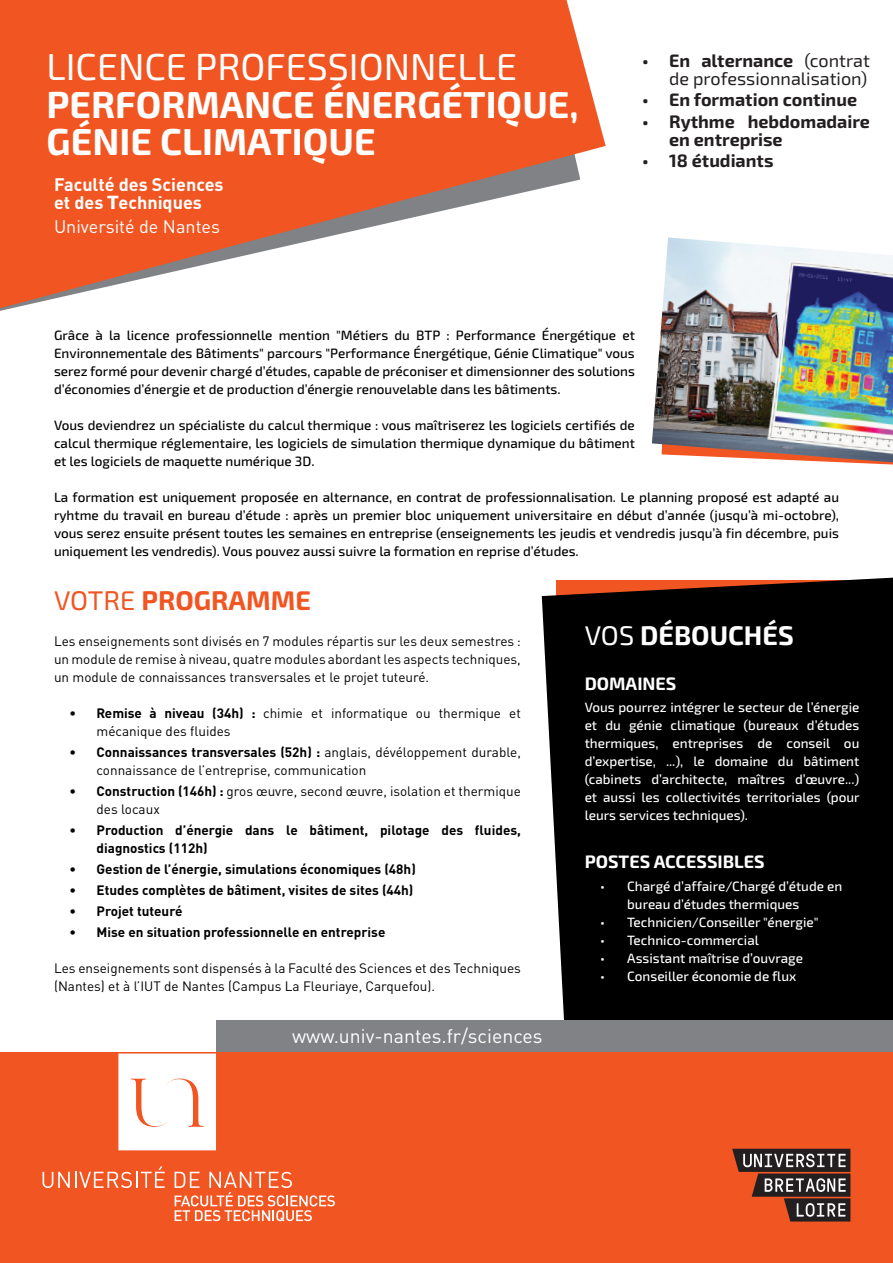
<style>
.page{position:relative;width:893px;height:1263px;background:#fff}
.page>*{position:absolute;margin:0;border:0;box-sizing:border-box;transform-origin:0 0}
.t1{font:700 37.5px/37.5px "Exo 2";color:#fff}
.t2{font:37.5px "Exo 2";color:#fff}
.t3{font:700 27px "Exo 2";color:#f15622}
.t4{font:700 27px "Exo 2";color:#fff}
.t5{font:19.5px "DIN Pro";color:#fff}
.t6{font:700 18px/18px "Exo 2";color:#231f20}
.t7{font:18px/18px "Exo 2";color:#231f20;text-align:right}
.t8{font:700 18px/18px "DIN Pro";color:#fff}
.t9{font:700 18px "Exo 2";color:#fff}
.t10{font:18px "DIN Pro";color:#fff}
.t11{font:500 13.5px/18px "Exo 2";color:#000;text-align:justify}
.t12{font:13.5px/18px "DIN Pro";color:#000}
.t13{font:500 13.5px/18px "Exo 2";color:#fff;text-align:justify}
.t14{font:700 13.5px/18px "DIN Pro";color:#000}
.s1{font-family:"Tahoma"}
.s2{font-weight:700}
.s3{font-weight:400}
</style>
<div class="page">
<div style="left:542px;top:578px;width:351px;height:442px;background:#000"></div>
<svg style="left:0;top:0;width:606px;height:308px;fill:#f15622"></svg>
<div style="left:216px;top:1020px;width:677px;height:47px;background:#808285"></div>
<div style="left:0;top:1052px;width:893px;height:211px;background:#f15622"></div>
<svg style="left:43px;top:1166px;width:122px;height:22px"></svg>
<svg style="left:118px;top:1053px;width:98px;height:97px;background:#fdf3ef"></svg>
<svg style="left:175px;top:1172px;width:160px;height:49px"></svg>
<svg style="left:836px;top:462px;width:57px;height:2px"></svg>
<img style="left:652px;top:237px;width:241px;height:225px">
<svg style="left:732px;top:1149px;width:118px;height:72px"></svg>
<h1 class="t2" style="left:47px;top:45px;width:472px">LICENCE PROFESSIONNELLE</h1>
<h1 class="t1" style="left:47px;top:87px;width:534px">PERFORMANCE ÉNERGÉTIQUE,<br>GÉNIE CLIMATIQUE</h1>
<h3 class="t8" style="left:54px;top:173px;width:171px">Faculté des Sciences et des <span class="s1">T</span>echniques</h3>
<h3 class="t10" style="left:54px;top:212px;width:168px">Université de Nantes</h3>
<h3 class="t7" style="left:642px;top:52px;width:229px"><span class="s2">• EN ALTERNANCE</span> (CONTRAT<br>DE PROFESSIONNALISATION)</h3>
<h3 class="t6" style="left:642px;top:91px;width:217px">• EN FORMATION CONTINUE</h3>
<h3 class="t6" style="left:669px;top:113px;width:202px;text-indent:-27px">• RYTHME HEBDOMADAIRE<br>EN ENTREPRISE</h3>
<h3 class="t6" style="left:642px;top:152px;width:133px">• 18 ÉTUDIANTS</h3>
<p class="t11" style="left:54px;top:326px;width:582px">Grâce à la licence professionnelle mention "Métiers du BTP : Performance énergétique et Environnementale des Bâtiments" parcours "Performance énergétique, Génie Climatique" vous serez formé pour devenir chargé d’études, capable de préconiser et dimensionner des solutions d’économies d’énergie et de production d’énergie renouvelable dans les bâtiments.</p>
<p class="t11" style="left:54px;top:416px;width:582px">Vous deviendrez un spécialiste du calcul thermique : vous maîtriserez les logiciels certifiés de calcul thermique réglementaire, les logiciels de simulation thermique dynamique du bâtiment et les logiciels de maquette numérique 3D.</p>
<p class="t11" style="left:54px;top:488px;width:786px">La formation est uniquement proposée en alternance, en contrat de professionnalisation. Le planning proposé est adapté au ryhtme du travail en bureau d’étude : après un premier bloc uniquement universitaire en début d’année (jusqu’à mi-octobre), vous serez ensuite présent toutes les semaines en entreprise (enseignements les jeudis et vendredis jusqu’à fin décembre, puis uniquement les vendredis). Vous pouvez aussi suivre la formation en reprise d’études.</p>
<h2 class="t3" style="left:54px;top:584px;width:258px"><span class="s3">VOTRE</span> PROGRAMME</h2>
<p class="t12" style="left:54px;top:631px;width:468px;text-align:justify">Les enseignements sont divisés en 7 modules répartis sur les deux semestres : un module de remise à niveau, quatre modules abordant les aspects techniques, un module de connaissances transversales et le projet tuteuré.</p>
<p class="t12" style="left:97px;top:703px;width:426px;text-indent:-27px"><span class="s2">• Remise à niveau (34h) :</span> chimie et informatique ou thermique et mécanique des fluides</p>
<p class="t12" style="left:97px;top:742px;width:426px;text-indent:-27px"><span class="s2">• Connaissances transversales (52h) :</span> anglais, dévéloppement durable, connaissance de l’entreprise, communication</p>
<p class="t12" style="left:97px;top:781px;width:426px;text-indent:-27px"><span class="s2">• Construction (146h) :</span> gros œuvre, second œuvre, isolation et thermique des locaux</p>
<p class="t14" style="left:97px;top:819px;width:426px;text-indent:-27px">• Production d’énergie dans le bâtiment, pilotage des fluides, diagnostics (112h)</p>
<p class="t14" style="left:70px;top:858px;width:348px">• Gestion de l’énergie, simulations économiques (48h)</p>
<p class="t14" style="left:70px;top:879px;width:345px">• Etudes complètes de bâtiment, visites de sites (44h)</p>
<p class="t14" style="left:70px;top:900px;width:114px">• Projet tuteuré</p>
<p class="t14" style="left:70px;top:921px;width:317px">• Mise en situation professionnelle en entreprise</p>
<p class="t12" style="left:54px;top:958px;width:468px">Les enseignements sont dispensés à la Faculté des Sciences et des Techniques (Nantes) et à l’IUT de Nantes (Campus La Fleuriaye, Carquefou).</p>
<h3 class="t5" style="left:292px;top:1020px;width:252px">www.univ-nantes.fr/sciences</h3>
<h2 class="t4" style="left:585px;top:619px;width:211px"><span class="s3">VOS</span> DÉBOUCHÉS</h2>
<h3 class="t9" style="left:585px;top:673px;width:93px">DOMAINES</h3>
<p class="t13" style="left:585px;top:699px;width:276px">Vous pourrez intégrer le secteur de l’énergie et du génie climatique (bureaux d’études thermiques, entreprises de conseil ou d’expertise, ...), le domaine du bâtiment (cabinets d’architecte, maîtres d’œuvre...) et aussi les collectivités territoriales (pour leurs services techniques).</p>
<h3 class="t9" style="left:585px;top:851px;width:181px">POSTES ACCESSIBLES</h3>
<p class="t13" style="left:627px;top:877px;width:216px;text-indent:-27px">• Chargé d’affaire/Chargé d’étude en bureau d’études thermiques</p>
<p class="t13" style="left:600px;top:913px;width:220px">• Technicien/Conseiller "énergie"</p>
<p class="t13" style="left:600px;top:931px;width:160px">• Technico-commercial</p>
<p class="t13" style="left:600px;top:949px;width:204px">• Assistant maîtrise d’ouvrage</p>
<p class="t13" style="left:600px;top:967px;width:198px">• Conseiller économie de flux</p>
</div>
